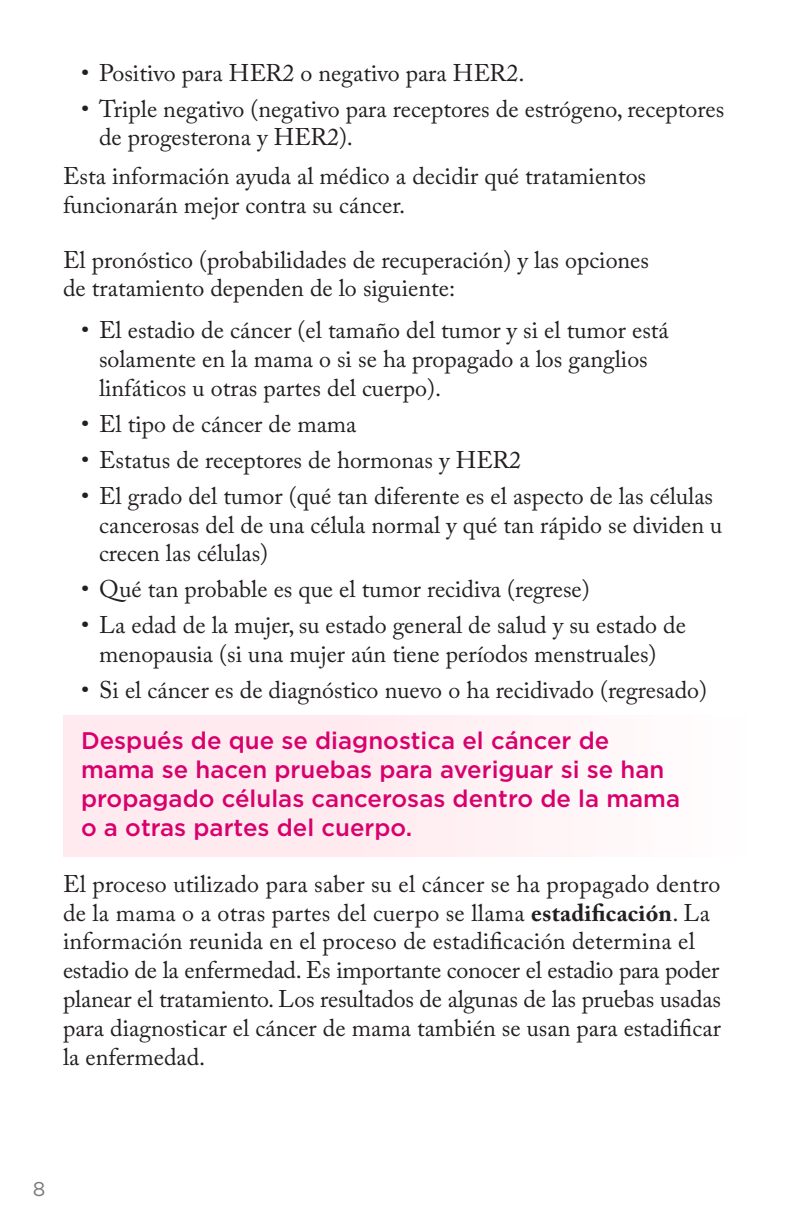
<style>
.page{position:relative;width:792px;height:1224px;background:#fff}
.page>*{position:absolute;margin:0;border:0;box-sizing:border-box;transform-origin:0 0}
.Body_Copy{font:24px/28.8px "Adobe Caslon Pro";color:#231f20}
.Callout_Box_Pink{font:500 24px/28.8px "Gotham";color:#d8006d}
.t1{font:20px "Gotham";color:#76787b}
.s1{font-weight:700}
</style>
<div class="page">
<div style="left:63px;top:716px;width:684px;height:141px;background:#ffeaef"></div>
<p class="Body_Copy" style="left:81px;top:58px;width:445px">• Positivo para HER2 o negativo para HER2.</p>
<p class="Body_Copy" style="left:99px;top:94px;width:627px;text-indent:-18px">• Triple negativo (negativo para receptores de estrógeno, receptores de progesterona y HER2).</p>
<p class="Body_Copy" style="left:63px;top:162px;width:585px">Esta información ayuda al médico a decidir qué tratamientos funcionarán mejor contra su cáncer.</p>
<p class="Body_Copy" style="left:63px;top:245px;width:588px">El pronóstico (probabilidades de recuperación) y las opciones de tratamiento dependen de lo siguiente:</p>
<p class="Body_Copy" style="left:99px;top:315px;width:571px;text-indent:-18px">• El estadio de cáncer (el tamaño del tumor y si el tumor está solamente en la mama o si se ha propagado a los ganglios linfáticos u otras partes del cuerpo).</p>
<p class="Body_Copy" style="left:81px;top:409px;width:277px">• El tipo de cáncer de mama</p>
<p class="Body_Copy" style="left:81px;top:445px;width:442px">• Estatus de receptores de hormonas y HER2</p>
<p class="Body_Copy" style="left:99px;top:481px;width:625px;text-indent:-18px">• El grado del tumor (qué tan diferente es el aspecto de las células cancerosas del de una célula normal y qué tan rápido se dividen u crecen las células)</p>
<p class="Body_Copy" style="left:81px;top:575px;width:510px">• Qué tan probable es que el tumor recidiva (regrese)</p>
<p class="Body_Copy" style="left:81px;top:611px;width:606px;text-align:center">• La edad de la mujer, su estado general de salud y su estado de menopausia (si una mujer aún tiene períodos menstruales)</p>
<p class="Body_Copy" style="left:81px;top:675px;width:628px">• Si el cáncer es de diagnóstico nuevo o ha recidivado (regresado)</p>
<p class="Callout_Box_Pink" style="left:81px;top:726px;width:601px">Después de que se diagnostica el cáncer de mama se hacen pruebas para averiguar si se han propagado células cancerosas dentro de la mama o a otras partes del cuerpo.</p>
<p class="Body_Copy" style="left:63px;top:869px;width:659px">El proceso utilizado para saber su el cáncer se ha propagado dentro de la mama o a otras partes del cuerpo se llama <span class="s1">estadificación</span>. La información reunida en el proceso de estadificación determina el estadio de la enfermedad. Es importante conocer el estadio para poder planear el tratamiento. Los resultados de algunas de las pruebas usadas para diagnosticar el cáncer de mama también se usan para estadificar la enfermedad.</p>
<p class="t1" style="left:33px;top:1176px;width:14px">8</p>
</div>
